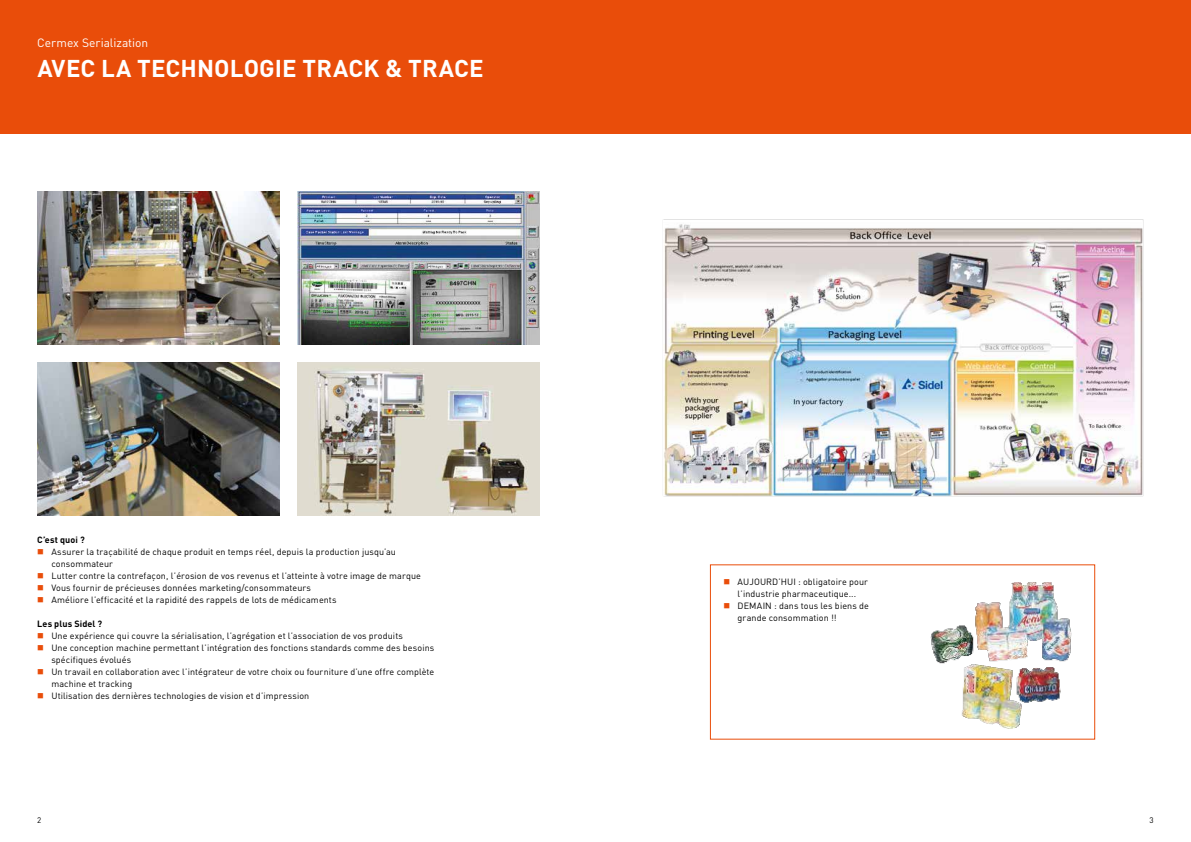
<style>
.page{position:relative;width:1191px;height:842px;background:#fff}
.page>*{position:absolute;margin:0;border:0;box-sizing:border-box;transform-origin:0 0}
.t1{font:700 24px "DINOT";letter-spacing:.005em;color:#fff}
.t2{font:12px "DINOT";letter-spacing:-.005em;color:#fff}
.t3{font:9px/12px "DINOT";letter-spacing:.01em;color:#000}
.t4{font:700 9px "DINOT";letter-spacing:.015em;color:#000}
.t5{font:8px "DINOT";color:#000}
.s1{color:#e94d0a}
</style>
<div class="page">
<img style="left:930px;top:582px;width:142px;height:146px">
<img style="left:663px;top:219px;width:481px;height:278px">
<img style="left:37px;top:191px;width:242px;height:153px">
<img style="left:298px;top:191px;width:241px;height:153px">
<img style="left:37px;top:363px;width:242px;height:153px">
<img style="left:298px;top:363px;width:241px;height:153px">
<div style="left:0;top:0;width:1191px;height:134px;background:#e94d0a"></div>
<div style="left:710px;top:565px;width:385px;height:174px;border:1px solid #e94d0a"></div>
<h2 class="t2" style="left:37px;top:36px;width:112px">Cermex Serialization</h2>
<h1 class="t1" style="left:37px;top:52px;width:448px">AVEC LA TECHNOLOGIE TRACK &amp; TRACE</h1>
<p class="t4" style="left:37px;top:533px;width:49px">C’est quoi ?</p>
<p class="t3" style="left:51px;top:545px;width:346px;text-indent:-14px"><span class="s1">■</span> Assurer la traçabilité de chaque produit en temps réel, depuis la production jusqu’au consommateur</p>
<p class="t3" style="left:37px;top:569px;width:385px"><span class="s1">■</span> Lutter contre la contrefaçon, l’érosion de vos revenus et l’atteinte à votre image de marque</p>
<p class="t3" style="left:37px;top:581px;width:275px"><span class="s1">■</span> Vous fournir de précieuses données marketing/consommateurs</p>
<p class="t3" style="left:37px;top:593px;width:301px"><span class="s1">■</span> Améliore l’efficacité et la rapidité des rappels de lots de médicaments</p>
<p class="t4" style="left:37px;top:617px;width:67px">Les plus Sidel ?</p>
<p class="t3" style="left:37px;top:629px;width:367px"><span class="s1">■</span> Une expérience qui couvre la sérialisation, l’agrégation et l’association de vos produits</p>
<p class="t3" style="left:51px;top:641px;width:384px;text-indent:-14px"><span class="s1">■</span> Une conception machine permettant l’intégration des fonctions standards comme des besoins spécifiques évolués</p>
<p class="t3" style="left:51px;top:665px;width:384px;text-indent:-14px"><span class="s1">■</span> Un travail en collaboration avec l’intégrateur de votre choix ou fourniture d’une offre complète machine et tracking</p>
<p class="t3" style="left:37px;top:689px;width:273px"><span class="s1">■</span> Utilisation des dernières technologies de vision et d’impression</p>
<p class="t3" style="left:723px;top:575px;width:146px;text-align:center"><span class="s1">■</span> AUJOURD’HUI : obligatoire pour l’industrie pharmaceutique...</p>
<p class="t3" style="left:737px;top:599px;width:133px;text-indent:-14px"><span class="s1">■</span> DEMAIN : dans tous les biens de grande consommation !!</p>
<p class="t5" style="left:37px;top:815px;width:6px">2</p>
<p class="t5" style="left:1149px;top:815px;width:6px">3</p>
</div>
